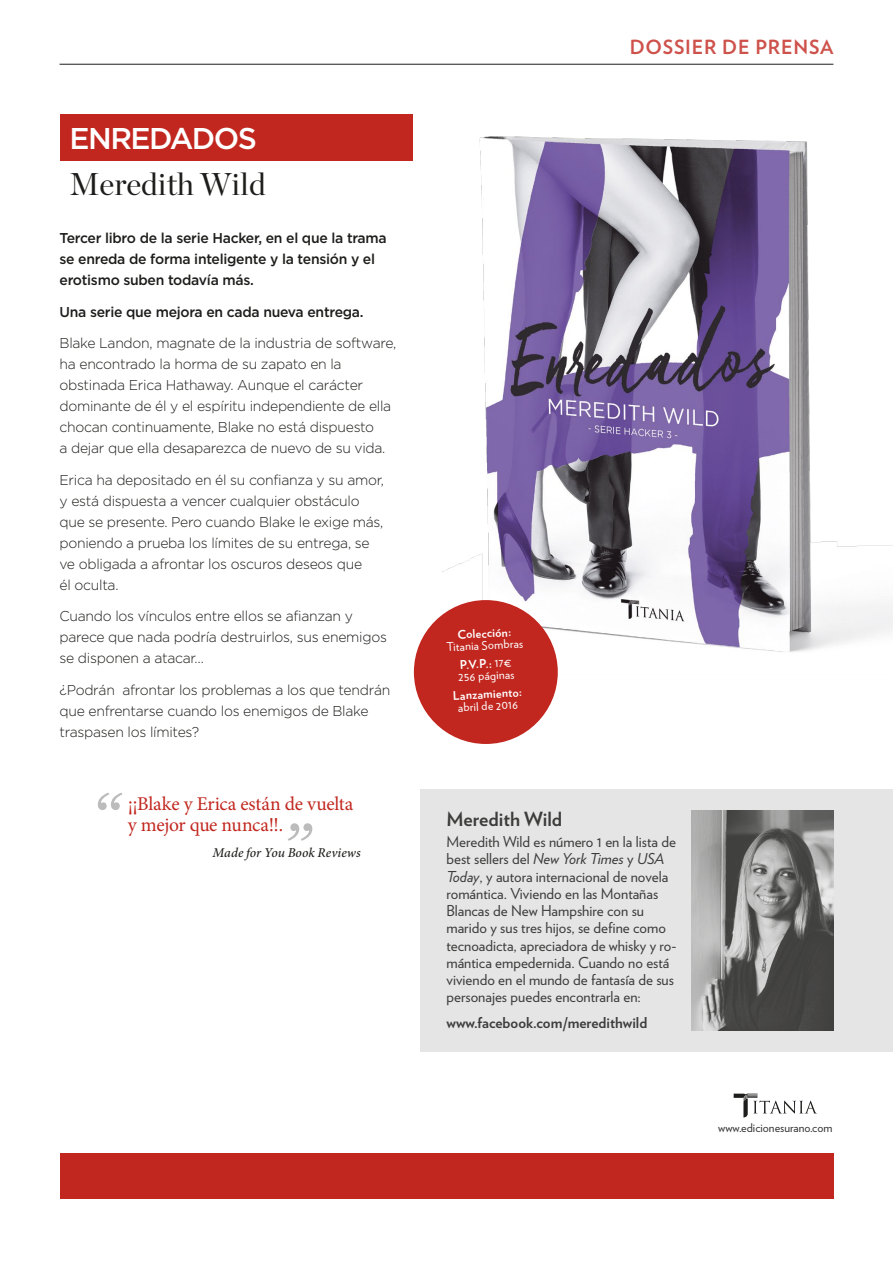
<style>
.page{position:relative;width:893px;height:1263px;background:#fff}
.page>*{position:absolute;margin:0;border:0;box-sizing:border-box;transform-origin:0 0}
.t1{font:31.5px "Chronicle Display";color:#1d1d1b}
.t2{font:500 30px "Gotham HTF";letter-spacing:-.05em;color:#fff}
.t3{font:19.5px/21px "Minion Pro";letter-spacing:-.015em;color:#c1271f}
.t4{font:700 19.5px "Verlag";letter-spacing:.04em;color:#ce524c}
.t5{font:700 19.5px "Verlag";color:#3c3c3b}
.t6{font:15px/17.2px "Verlag";color:#3c3c3b}
.t7{font:700 15px "Verlag";color:#3c3c3b}
.t8{font:300 14.25px/21px "Gotham HTF";letter-spacing:-.02em;color:#1d1d1b}
.t9{font:500 14.25px/21px "Gotham HTF";letter-spacing:-.02em;color:#1d1d1b}
.t10{font:italic 500 13.5px "Minion Pro";color:#1d1d1b}
.t11{font:12px/18.5px "Verlag";color:#fff;text-align:center}
.t12{font:700 12px "Verlag";color:#fff}
.t13{font:12px "Verlag";color:#363636}
.s1{font-weight:700}
.s2{font-style:italic}
</style>
<div class="page">
<hr style="left:60px;top:64px;width:773px;height:1px;background:#1d1d1b">
<img style="left:443px;top:136px;width:450px;height:528px">
<div style="left:60px;top:114px;width:352px;height:47px;background:#c1271f"></div>
<div style="left:414px;top:600px;width:144px;height:144px;background:#c1271f;border-radius:50%"></div>
<div style="left:421px;top:789px;width:472px;height:263px;background:#e5e5e5"></div>
<svg style="left:98px;top:792px;width:24px;height:18px"></svg>
<svg style="left:288px;top:823px;width:24px;height:18px"></svg>
<div style="left:60px;top:1153px;width:773px;height:46px;background:#c1271f"></div>
<img style="left:692px;top:810px;width:141px;height:221px">
<svg style="left:734px;top:1094px;width:83px;height:23px"></svg>
<h2 class="t2" style="left:70px;top:121px;width:189px">ENREDADOS</h2>
<h1 class="t1" style="left:70px;top:160px;width:198px">Meredith Wild</h1>
<p class="t9" style="left:60px;top:227px;width:329px">Tercer libro de la serie Hacker, en el que la trama se enreda de forma inteligente y la tensión y el erotismo suben todavía más.</p>
<p class="t9" style="left:60px;top:301px;width:306px">Una serie que mejora en cada nueva entrega.</p>
<p class="t8" style="left:60px;top:332px;width:338px">Blake Landon, magnate de la industria de software, ha encontrado la horma de su zapato en la obstinada Erica Hathaway. Aunque el carácter dominante de él y el espíritu independiente de ella chocan continuamente, Blake no está dispuesto<br>a dejar que ella desaparezca de nuevo de su vida.</p>
<p class="t8" style="left:60px;top:469px;width:326px">Erica ha depositado en él su confianza y su amor, y está dispuesta a vencer cualquier obstáculo que se presente. Pero cuando Blake le exige más, poniendo a prueba los límites de su entrega, se ve obligada a afrontar los oscuros deseos que<br>él oculta.</p>
<p class="t8" style="left:60px;top:605px;width:329px">Cuando los vínculos entre ellos se afianzan y parece que nada podría destruirlos, sus enemigos se disponen a atacar…</p>
<p class="t8" style="left:60px;top:679px;width:332px">¿Podrán afrontar los problemas a los que tendrán que enfrentarse cuando los enemigos de Blake traspasen los límites?</p>
<h3 class="t3" style="left:128px;top:793px;width:227px">¡¡Blake y Erica están de vuelta y mejor que nunca!!.</h3>
<p class="t10" style="left:212px;top:843px;width:150px">Made for You Book Reviews</p>
<h3 class="t4" style="left:630px;top:32px;width:205px">DOSSIER DE PRENSA</h3>
<p class="t12" style="left:457px;top:625px;width:55px;rotate:-3deg">Colección:</p>
<p class="t11" style="left:446px;top:637px;width:78px;rotate:-3deg">Titania Sombras<br><span class="s1">P.V.P.:</span> 17€</p>
<p class="t11" style="left:458px;top:667px;width:58px;rotate:-3deg">256 páginas</p>
<p class="t12" style="left:453px;top:686px;width:70px;rotate:-3deg">Lanzamiento:</p>
<p class="t11" style="left:457px;top:697px;width:62px;rotate:-3deg">abril de 2016</p>
<h3 class="t5" style="left:446px;top:803px;width:117px">Meredith Wild</h3>
<p class="t6" style="left:446px;top:832px;width:232px">Meredith Wild es número 1 en la lista de best sellers del <span class="s2">New York Times</span> y <span class="s2">USA Today</span>, y autora internacional de novela romántica. Viviendo en las Montañas Blancas de New Hampshire con su marido y sus tres hijos, se define como tecnoadicta, apreciadora de whisky y ro&shy;mántica empedernida. Cuando no está viviendo en el mundo de fantasía de sus personajes puedes encontrarla en:</p>
<p class="t7" style="left:446px;top:1011px;width:202px">www.facebook.com/meredithwild</p>
<p class="t13" style="left:718px;top:1118px;width:116px">www.edicionesurano.com</p>
</div>
